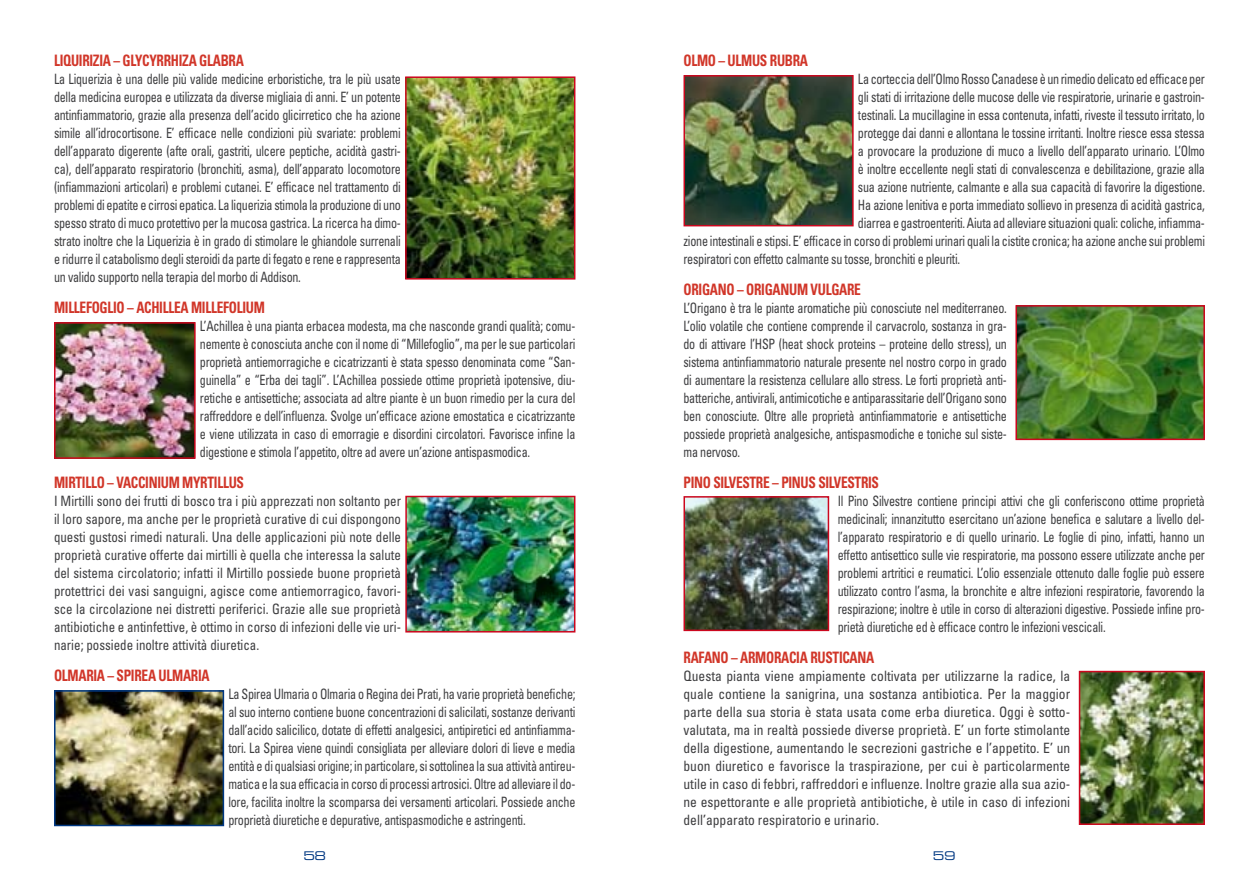
<style>
.page{position:relative;width:1259px;height:893px;background:#fff}
.page>*{position:absolute;margin:0;border:0;box-sizing:border-box;transform-origin:0 0}
.t1{font:700 condensed 15.75px "Univers";letter-spacing:-.02em;color:#d13629;scale:.85 1}
.t2{font:condensed 14.25px/18px "Univers";letter-spacing:-.02em;color:#3e3e40;text-align:justify;scale:.85 1}
.t3{font:condensed 14.25px/18px "Univers";letter-spacing:-.02em;color:#3e3e40;text-align:justify;scale:.95 1}
.t4{font:condensed 14.25px/18px "Univers";letter-spacing:-.02em;color:#3e3e40;text-align:justify;scale:.91 1}
.t5{font:12px "Eurostile Extended Two";color:#003882}
</style>
<div class="page">
<img style="left:686px;top:78px;width:164px;height:145px">
<div style="left:683px;top:75px;width:170px;height:151px;border:2px solid #cc071e"></div>
<img style="left:1081px;top:674px;width:121px;height:148px">
<div style="left:1078px;top:671px;width:127px;height:154px;border:2px solid #cc071e"></div>
<img style="left:686px;top:499px;width:140px;height:129px">
<div style="left:683px;top:496px;width:146px;height:135px;border:2px solid #cc071e"></div>
<img style="left:57px;top:693px;width:164px;height:130px">
<div style="left:54px;top:690px;width:170px;height:136px;border:2px solid #003882"></div>
<img style="left:57px;top:325px;width:136px;height:131px">
<div style="left:54px;top:322px;width:142px;height:137px;border:2px solid #cc071e"></div>
<img style="left:408px;top:499px;width:164px;height:130px">
<div style="left:405px;top:496px;width:170px;height:136px;border:2px solid #cc071e"></div>
<img style="left:408px;top:79px;width:164px;height:198px">
<div style="left:405px;top:76px;width:170px;height:204px;border:2px solid #cc071e"></div>
<img style="left:1018px;top:308px;width:184px;height:129px">
<div style="left:1015px;top:305px;width:190px;height:135px;border:2px solid #cc071e"></div>
<p class="t1" style="left:54px;top:51px;width:225px">LIQUIRIZIA – GLYCYRR HIZA GLABRA</p>
<p class="t2" style="left:54px;top:70px;width:409px">La Liquerizia è una delle più valide medicine erboristiche, tra le più usate della medicina europea e utilizzata da diverse migliaia di anni. E’ un potente antinfiammatorio, grazie alla presenza dell’acido glicirretico che ha azione simile all’idrocortisone. E’ efficace nelle condizioni più svariate: problemi dell’apparato digerente (afte orali, gastriti, ulcere peptiche, acidità gastri&shy;ca), dell’apparato respiratorio (bronchiti, asma), dell’apparato locomotore (infiammazioni articolari) e problemi cutanei. E’ efficace nel trattamento di problemi di epatite e cirrosi epatica. La liquerizia stimola la produzione di uno spesso strato di muco protettivo per la mucosa gastrica. La ricerca ha dimo&shy;strato inoltre che la Liquerizia è in grado di stimolare le ghiandole surrenali e ridurre il catabolismo degli steroidi da parte di fegato e rene e rappresenta un valido supporto nella terapia del morbo di Addison.</p>
<p class="t1" style="left:54px;top:298px;width:248px">MI LLEFOGLIO – ACHILLEA MI LLEFOLIUM</p>
<p class="t2" style="left:200px;top:317px;width:443px">L’Achillea è una pianta erbacea modesta, ma che nasconde grandi qualità; comu&shy;nemente è conosciuta anche con il nome di “Millefoglio”, ma per le sue particolari proprietà antiemorragiche e cicatrizzanti è stata spesso denominata come “San&shy;guinella” e “Erba dei tagli”. L’Achillea possiede ottime proprietà ipotensive, diu&shy;retiche e antisettiche; associata ad altre piante è un buon rimedio per la cura del raffreddore e dell’influenza. Svolge un’efficace azione emostatica e cicatrizzante e viene utilizzata in caso di emorragie e disordini circolatori. Favorisce infine la digestione e stimola l’appetito, oltre ad avere un’azione antispasmodica.</p>
<p class="t1" style="left:54px;top:472px;width:99px">MIRTILLO – VACCINI</p>
<p class="t1" style="left:161px;top:472px;width:98px">UM MYRTILLUS</p>
<p class="t4" style="left:54px;top:491px;width:383px">I Mirtilli sono dei frutti di bosco tra i più apprezzati non soltanto per il loro sapore, ma anche per le proprietà curative di cui dispongono questi gustosi rimedi naturali. Una delle applicazioni più note delle proprietà curative offerte dai mirtilli è quella che interessa la salute del sistema circolatorio; infatti il Mirtillo possiede buone proprietà protettrici dei vasi sanguigni, agisce come antiemorragico, favori&shy;sce la circolazione nei distretti periferici. Grazie alle sue proprietà antibiotiche e antinfettive, è ottimo in corso di infezioni delle vie uri&shy;narie; possiede inoltre attività diuretica.</p>
<p class="t1" style="left:54px;top:665px;width:82px">OLMARIA – SPIRE</p>
<p class="t1" style="left:148px;top:665px;width:74px">A ULMARIA</p>
<p class="t2" style="left:228px;top:684px;width:410px">La Spirea Ulmaria o Olmaria o Regina dei Prati, ha varie proprietà benefiche; al suo interno contiene buone concentrazioni di salicilati, sostanze derivanti dall’acido salicilico, dotate di effetti analgesici, antipiretici ed antinfiamma&shy;tori. La Spirea viene quindi consigliata per alleviare dolori di lieve e media entità e di qualsiasi origine; in particolare, si sottolinea la sua attività antireu&shy;matica e la sua efficacia in corso di processi artrosici. Oltre ad alleviare il do&shy;lore, facilita inoltre la scomparsa dei versamenti articolari. Possiede anche proprietà diuretiche e depurative, antispasmodiche e astringenti.</p>
<p class="t1" style="left:683px;top:51px;width:148px">OLMO – ULMUS RUBRA</p>
<p class="t2" style="left:858px;top:70px;width:410px">La corteccia dell’Olmo Rosso Canadese è un rimedio delicato ed efficace per</p>
<p class="t2" style="left:858px;top:88px;width:410px">gli stati di irritazione delle mucose delle vie respiratorie, urinarie e gastroin-</p>
<p class="t2" style="left:858px;top:106px;width:410px">testinali. La mucillagine in essa contenuta, infatti, riveste il tessuto irritato, lo</p>
<p class="t2" style="left:858px;top:124px;width:410px">protegge dai danni e allontana le tossine irritanti. Inoltre riesce essa stessa</p>
<p class="t2" style="left:858px;top:142px;width:410px">a provocare la produzione di muco a livello dell’apparato urinario. L’Olmo</p>
<p class="t2" style="left:858px;top:160px;width:410px">è inoltre eccellente negli stati di convalescenza e debilitazione, grazie alla</p>
<p class="t2" style="left:858px;top:178px;width:410px">sua azione nutriente, calmante e alla sua capacità di favorire la digestione.</p>
<p class="t2" style="left:858px;top:196px;width:410px">Ha azione lenitiva e porta immediato sollievo in presenza di acidità gastrica,</p>
<p class="t2" style="left:858px;top:214px;width:410px">diarrea e gastroenteriti. Aiuta ad alleviare situazioni quali: coliche, infiamma-</p>
<p class="t2" style="left:683px;top:232px;width:615px">zione intestinali e stipsi. E’ efficace in corso di problemi urinari quali la cistite cronica; ha azione anche sui problemi</p>
<p class="t2" style="left:683px;top:250px;width:327px">respiratori con effetto calmante su tosse, bronchiti e pleuriti.</p>
<p class="t1" style="left:683px;top:280px;width:201px">ORI GANO – ORI GANUM VULGARE</p>
<p class="t2" style="left:683px;top:299px;width:382px">L’Origano è tra le piante aromatiche più conosciute nel mediterraneo.<br>L’olio volatile che contiene comprende il carvacrolo, sostanza in gra&shy;do di attivare l’HSP (heat shock proteins – proteine dello stress), un sistema antinfiammatorio naturale presente nel nostro corpo in grado di aumentare la resistenza cellulare allo stress. Le forti proprietà anti&shy;batteriche, antivirali, antimicotiche e antiparassitarie dell’Origano sono ben conosciute. Oltre alle proprietà antinfiammatorie e antisettiche possiede proprietà analgesiche, antispasmodiche e toniche sul siste&shy;ma nervoso.</p>
<p class="t1" style="left:683px;top:472px;width:9px">PINO</p>
<p class="t1" style="left:713px;top:472px;width:182px">SI LVESTRE – PIN US SI LVESTRIS</p>
<p class="t2" style="left:837px;top:491px;width:434px">Il Pino Silvestre contiene principi attivi che gli conferiscono ottime proprietà medicinali; innanzitutto esercitano un’azione benefica e salutare a livello del&shy;l’apparato respiratorio e di quello urinario. Le foglie di pino, infatti, hanno un effetto antisettico sulle vie respiratorie, ma possono essere utilizzate anche per problemi artritici e reumatici. L’olio essenziale ottenuto dalle foglie può essere utilizzato contro l’asma, la bronchite e altre infezioni respiratorie, favorendo la respirazione; inoltre è utile in corso di alterazioni digestive. Possiede infine pro&shy;prietà diuretiche ed è efficace contro le infezioni vescicali.</p>
<p class="t1" style="left:683px;top:647px;width:87px">RAFANO – ARMOR</p>
<p class="t1" style="left:781px;top:647px;width:111px">ACIA RUSTICANA</p>
<p class="t3" style="left:683px;top:666px;width:409px">Questa pianta viene ampiamente coltivata per utilizzarne la radice, la quale contiene la sanigrina, una sostanza antibiotica. Per la maggior parte della sua storia è stata usata come erba diuretica. Oggi è sotto&shy;valutata, ma in realtà possiede diverse proprietà. E’ un forte stimolante della digestione, aumentando le secrezioni gastriche e l’appetito. E’ un buon diuretico e favorisce la traspirazione, per cui è particolarmente utile in caso di febbri, raffreddori e influenze. Inoltre grazie alla sua azio&shy;ne espettorante e alle proprietà antibiotiche, è utile in caso di infezioni dell’apparato respiratorio e urinario.</p>
<p class="t5" style="left:303px;top:847px;width:12px">58</p>
<p class="t5" style="left:933px;top:847px;width:12px">59</p>
</div>
